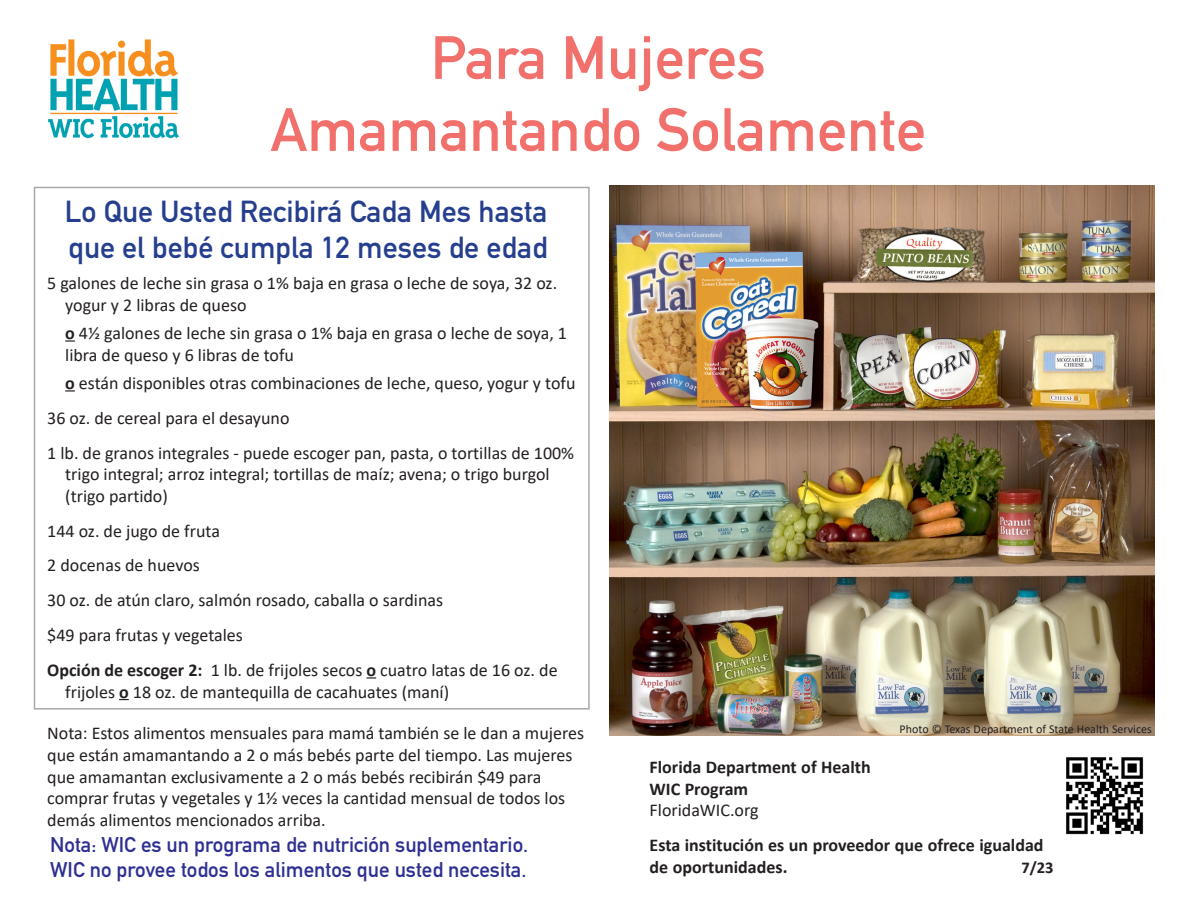
<style>
.page{position:relative;width:1188px;height:918px;background:#fff}
.page>*{position:absolute;margin:0;border:0;box-sizing:border-box;transform-origin:0 0}
.t1{font:60px "DIN Mittelschrift Std";color:#f2706c}
.t2{font:30px/36px "DIN Mittelschrift Std";color:#253f8e}
.t3{font:21px/25.2px "DIN Mittelschrift Std";color:#2e3092}
.t4{font:18px/21.6px "Calibri";color:#231f20}
.t5{font:700 18px/21.6px "Calibri";color:#231f20}
.t6{font:700 16.5px "Calibri";color:#231f20}
.t7{font:12px "Calibri";color:#231f20}
.s1{font-weight:700}
.s2{color:#fff}
</style>
<div class="page">
<img style="left:609px;top:185px;width:545px;height:551px">
<svg style="left:65px;top:340px;width:10px;height:2px"></svg>
<svg style="left:65px;top:390px;width:10px;height:2px"></svg>
<svg style="left:367px;top:677px;width:9px;height:2px"></svg>
<div style="left:34px;top:187px;width:556px;height:523px;border:2px solid #a8a9ad"></div>
<img style="left:1066px;top:757px;width:78px;height:78px">
<img style="left:48px;top:39px;width:132px;height:100px">
<p class="t1" style="left:431px;top:23px;width:336px">Para Mujeres</p>
<p class="t1" style="left:271px;top:95px;width:657px">Amamantando Solamente</p>
<p class="t2" style="left:65px;top:193px;width:484px">Lo Que Usted Recibirá Cada Mes hasta que el bebé cumpla 12 meses de edad</p>
<p class="t4" style="left:65px;top:272px;width:494px;text-indent:-18px">5 galones de leche sin grasa o 1% baja en grasa o leche de soya, 32 oz. yogur y 2 libras de queso</p>
<p class="t4" style="left:65px;top:322px;width:503px"><span class="s1">o</span> 4½ galones de leche sin grasa o 1% baja en grasa o leche de soya, 1 libra de queso y 6 libras de tofu</p>
<p class="t4" style="left:65px;top:372px;width:512px"><span class="s1">o</span> están disponibles otras combinaciones de leche, queso, yogur y tofu</p>
<p class="t4" style="left:47px;top:407px;width:244px">36 oz. de cereal para el desayuno</p>
<p class="t4" style="left:65px;top:441px;width:510px;text-indent:-18px">1 lb. de granos integrales - puede escoger pan, pasta, o tortillas de 100% trigo integral; arroz integral; tortillas de maíz; avena; o trigo burgol (trigo partido)</p>
<p class="t4" style="left:47px;top:519px;width:174px">144 oz. de jugo de fruta</p>
<p class="t4" style="left:47px;top:554px;width:154px">2 docenas de huevos</p>
<p class="t4" style="left:47px;top:589px;width:397px">30 oz. de atún claro, salmón rosado, caballa o sardinas</p>
<p class="t4" style="left:47px;top:624px;width:197px">$49 para frutas y vegetales</p>
<p class="t4" style="left:65px;top:659px;width:494px;text-indent:-18px"><span class="s1">Opción de escoger 2:</span> 1 lb. de frijoles secos <span class="s1">o</span> cuatro latas de 16 oz. de frijoles <span class="s1">o</span> 18 oz. de mantequilla de cacahuates (maní)</p>
<p class="t4" style="left:47px;top:722px;width:538px">Nota: Estos alimentos mensuales para mamá también se le dan a mujeres que están amamantando a 2 o más bebés parte del tiempo. Las mujeres que amamantan exclusivamente a 2 o más bebés recibirán $49 para comprar frutas y vegetales y 1½ veces la cantidad mensual de todos los demás alimentos mencionados arriba.</p>
<p class="t3" style="left:50px;top:832px;width:493px">Nota: WIC es un programa de nutrición suplementario.<br>WIC no provee todos los alimentos que usted necesita.<span class="s2">a.</span></p>
<p class="t7" style="left:900px;top:721px;width:254px">Photo © Texas Department of State Health Services</p>
<p class="t5" style="left:650px;top:756px;width:223px">Florida Department of Health</p>
<p class="t5" style="left:650px;top:778px;width:100px">WIC Program</p>
<p class="t4" style="left:650px;top:799px;width:111px">FloridaWIC.org</p>
<p class="t5" style="left:650px;top:834px;width:395px">Esta institución es un proveedor que ofrece igualdad de oportunidades.</p>
<p class="t6" style="left:1021px;top:856px;width:34px">7/23</p>
</div>
